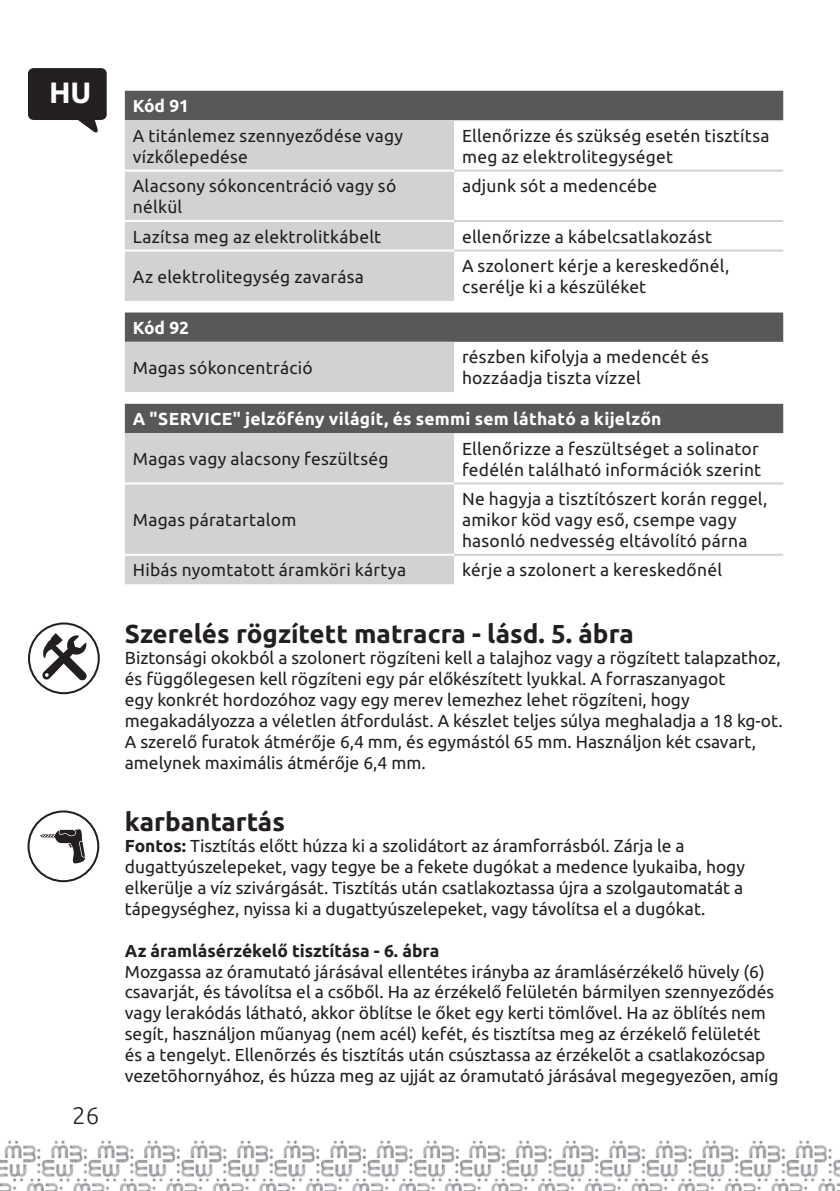
<style>
.page{position:relative;width:840px;height:1191px;background:#fff}
.page>*{position:absolute;margin:0;border:0;box-sizing:border-box;transform-origin:0 0}
.t1{font:700 29.4px "Ubuntu";color:#fff}
.t2{font:700 26px "Ubuntu";color:#231f20}
.t3{font:300 24px "Ubuntu";color:#231f20}
.t4{font:17.4px/20.8px "Ubuntu";color:#231f20}
.t5{font:700 17.4px "Ubuntu";letter-spacing:.015em;color:#fff}
.t6{font:700 17.4px "Ubuntu";color:#231f20}
.s1{font-weight:700}
</style>
<div class="page">
<img style="left:0;top:1140px;width:403px;height:51px">
<img style="left:403px;top:1140px;width:436px;height:51px">
<svg style="left:125px;top:91px;width:657px;height:342px"></svg>
<svg style="left:125px;top:120px;width:329px;height:464px;background:#c7c8ca"></svg>
<svg style="left:125px;top:301px;width:657px;height:102px"></svg>
<hr style="left:125px;top:170px;width:329px;height:2px;background:#fff">
<hr style="left:125px;top:220px;width:329px;height:2px;background:#fff">
<hr style="left:125px;top:249px;width:329px;height:2px;background:#fff">
<hr style="left:454px;top:170px;width:328px;height:2px;background:#d1d2d4">
<hr style="left:454px;top:220px;width:328px;height:2px;background:#d1d2d4">
<hr style="left:454px;top:249px;width:328px;height:2px;background:#d1d2d4">
<hr style="left:125px;top:482px;width:329px;height:2px;background:#fff">
<hr style="left:125px;top:554px;width:329px;height:2px;background:#fff">
<hr style="left:454px;top:482px;width:328px;height:2px;background:#d1d2d4">
<hr style="left:454px;top:554px;width:328px;height:2px;background:#d1d2d4">
<svg style="left:42px;top:633px;width:45px;height:47px"></svg>
<div style="left:28px;top:622px;width:72px;height:72px;border:2px solid #231f20;border-radius:50%"></div>
<svg style="left:40px;top:829px;width:45px;height:34px"></svg>
<div style="left:27px;top:810px;width:72px;height:72px;border:2px solid #231f20;border-radius:50%"></div>
<svg style="left:28px;top:68px;width:79px;height:65px"></svg>
<h1 class="t1" style="left:49px;top:75px;width:44px">HU</h1>
<h3 class="t3" style="left:72px;top:1101px;width:29px">26</h3>
<p class="t5" style="left:133px;top:95px;width:58px">Kód 91</p>
<p class="t4" style="left:133px;top:125px;width:271px">A titánlemez szennyeződése vagy vízkőlepedése</p>
<p class="t4" style="left:462px;top:125px;width:309px">Ellenőrizze és szükség esetén tisztítsa meg az elektrolitegységet</p>
<p class="t4" style="left:133px;top:175px;width:265px">Alacsony sókoncentráció vagy só nélkül</p>
<p class="t4" style="left:462px;top:175px;width:197px">adjunk sót a medencébe</p>
<p class="t4" style="left:133px;top:225px;width:250px">Lazítsa meg az elektrolitkábelt</p>
<p class="t4" style="left:462px;top:225px;width:251px">ellenőrizze a kábelcsatlakozást</p>
<p class="t4" style="left:133px;top:265px;width:232px">Az elektrolitegység zavarása</p>
<p class="t4" style="left:462px;top:255px;width:269px">A szolonert kérje a kereskedőnél, cserélje ki a készüléket</p>
<p class="t5" style="left:133px;top:317px;width:58px">Kód 92</p>
<p class="t4" style="left:133px;top:357px;width:181px">Magas sókoncentráció</p>
<p class="t4" style="left:462px;top:346px;width:248px">részben kifolyja a medencét és hozzáadja tiszta vízzel</p>
<p class="t5" style="left:133px;top:408px;width:530px">A "SERVICE" jelzőfény világít, és semmi sem látható a kijelzőn</p>
<p class="t4" style="left:133px;top:448px;width:257px">Magas vagy alacsony feszültség</p>
<p class="t4" style="left:462px;top:437px;width:300px">Ellenőrizze a feszültséget a solinator fedélén található információk szerint</p>
<p class="t4" style="left:133px;top:509px;width:165px">Magas páratartalom</p>
<p class="t4" style="left:462px;top:488px;width:307px">Ne hagyja a tisztítószert korán reggel, amikor köd vagy eső, csempe vagy hasonló nedvesség eltávolító párna</p>
<p class="t4" style="left:133px;top:559px;width:274px">Hibás nyomtatott áramköri kártya</p>
<p class="t4" style="left:462px;top:559px;width:261px">kérje a szolonert a kereskedőnél</p>
<h2 class="t2" style="left:125px;top:618px;width:510px">Szerelés rögzített matracra - lásd. 5. ábra</h2>
<p class="t4" style="left:125px;top:647px;width:659px">Biztonsági okokból a szolonert rögzíteni kell a talajhoz vagy a rögzített talapzathoz, és függőlegesen kell rögzíteni egy pár előkészített lyukkal. A forraszanyagot<br>egy konkrét hordozóhoz vagy egy merev lemezhez lehet rögzíteni, hogy megakadályozza a véletlen átfordulást. A készlet teljes súlya meghaladja a 18 kg-ot.<br>A szerelő furatok átmérője 6,4 mm, és egymástól 65 mm. Használjon két csavart, amelynek maximális átmérője 6,4 mm.</p>
<h2 class="t2" style="left:125px;top:806px;width:161px">karbantartás</h2>
<p class="t4" style="left:125px;top:835px;width:621px"><span class="s1">Fontos:</span> Tisztítás előtt húzza ki a szolidátort az áramforrásból. Zárja le a dugattyúszelepeket, vagy tegye be a fekete dugókat a medence lyukaiba, hogy elkerülje a víz szivárgását. Tisztítás után csatlakoztassa újra a szolgautomatát a tápegységhez, nyissa ki a dugattyúszelepeket, vagy távolítsa el a dugókat.</p>
<p class="t6" style="left:125px;top:940px;width:316px">Az áramlásérzékelő tisztítása - 6. ábra</p>
<p class="t4" style="left:125px;top:960px;width:655px">Mozgassa az óramutató járásával ellentétes irányba az áramlásérzékelő hüvely (6) csavarját, és távolítsa el a csőből. Ha az érzékelő felületén bármilyen szennyeződés vagy lerakódás látható, akkor öblítse le őket egy kerti tömlővel. Ha az öblítés nem segít, használjon műanyag (nem acél) kefét, és tisztítsa meg az érzékelő felületét és a tengelyt. Ellenõrzés és tisztítás után csúsztassa az érzékelõt a csatlakozócsap vezetõhornyához, és húzza meg az ujját az óramutató járásával megegyezõen, amíg</p>
</div>
